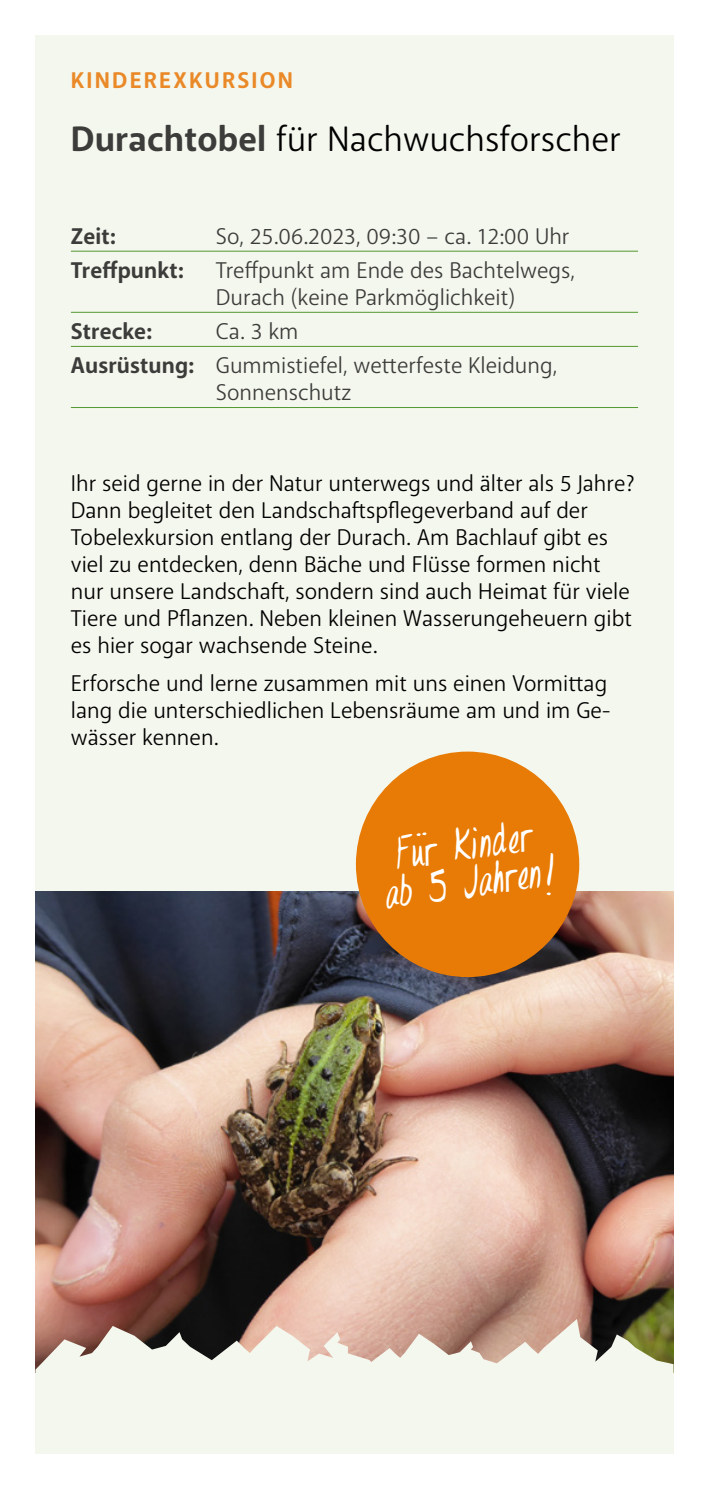
<style>
.page{position:relative;width:709px;height:1489px;background:#fff}
.page>*{position:absolute;margin:0;border:0;box-sizing:border-box;transform-origin:0 0}
.t1{font:37.5px/37.5px "Dr.Eve L";color:#fff;text-align:center}
.t2{font:35px "Anago";color:#000}
.t3{font:22.5px/27px "Anago";color:#000}
.Facts{font:22.5px/27px "Anago";color:#3c3c3b}
.Facts-2{font:700 22.5px "Anago";letter-spacing:.005em;color:#3c3c3b}
.Info{font:700 22.5px "Anago";letter-spacing:.1em;color:#ea8928}
.s1{font-weight:700;color:#3c3c3b}
.s2{font-weight:700}
</style>
<div class="page">
<div style="left:35px;top:35px;width:638px;height:1418px;background:#f4f7ed"></div>
<img style="left:35px;top:891px;width:638px;height:427px">
<svg style="left:35px;top:1318px;width:638px;height:55px"></svg>
<hr style="left:71px;top:251px;width:567px;height:1px;background:#52982f">
<hr style="left:71px;top:312px;width:567px;height:1px;background:#52982f">
<hr style="left:71px;top:346px;width:567px;height:1px;background:#52982f">
<hr style="left:71px;top:407px;width:567px;height:1px;background:#52982f">
<div style="left:356px;top:751px;width:223px;height:226px;background:#e77b05;border-radius:50%"></div>
<svg style="left:416px;top:832px;width:10px;height:4px"></svg>
<svg style="left:546px;top:892px;width:5px;height:3px"></svg>
<p class="Info" style="left:71px;top:66px;width:224px">KINDEREXKURSION</p>
<h2 class="t2" style="left:71px;top:117px;width:551px"><span class="s1">Durachtobel</span> für Nachwuchsforscher</h2>
<p class="Facts-2" style="left:71px;top:222px;width:46px">Zeit:</p>
<p class="Facts" style="left:216px;top:223px;width:355px">So, 25.06.2023, 09:30 – ca. 12:00 Uhr</p>
<p class="Facts-2" style="left:71px;top:256px;width:114px">Treffpunkt:</p>
<p class="Facts" style="left:216px;top:257px;width:360px">Treffpunkt am Ende des Bachtelwegs,<br>Durach (keine Parkmöglichkeit)</p>
<p class="Facts-2" style="left:71px;top:317px;width:83px">Strecke:</p>
<p class="Facts" style="left:216px;top:318px;width:84px">Ca. 3 km</p>
<p class="Facts" style="left:216px;top:352px;width:343px;text-indent:-145px"><span class="s2">Ausrüstung:</span> Gummistiefel, wetterfeste Kleidung,<br>Sonnenschutz</p>
<p class="t3" style="left:71px;top:470px;width:565px">Ihr seid gerne in der Natur unterwegs und älter als 5 Jahre?<br>Dann begleitet den Landschaftspflegeverband auf der Tobelexkursion entlang der Durach. Am Bachlauf gibt es viel zu entdecken, denn Bäche und Flüsse formen nicht nur unsere Landschaft, sondern sind auch Heimat für viele Tiere und Pflanzen. Neben kleinen Wasserungeheuern gibt es hier sogar wachsende Steine.</p>
<p class="t3" style="left:71px;top:670px;width:541px">Erforsche und lerne zusammen mit uns einen Vormittag lang die unterschiedlichen Lebensräume am und im Ge&shy;wässer kennen.</p>
<p class="t1" style="left:378px;top:843px;width:173px;rotate:-8deg">Fur Kinder ab 5 Jahren1</p>
</div>
